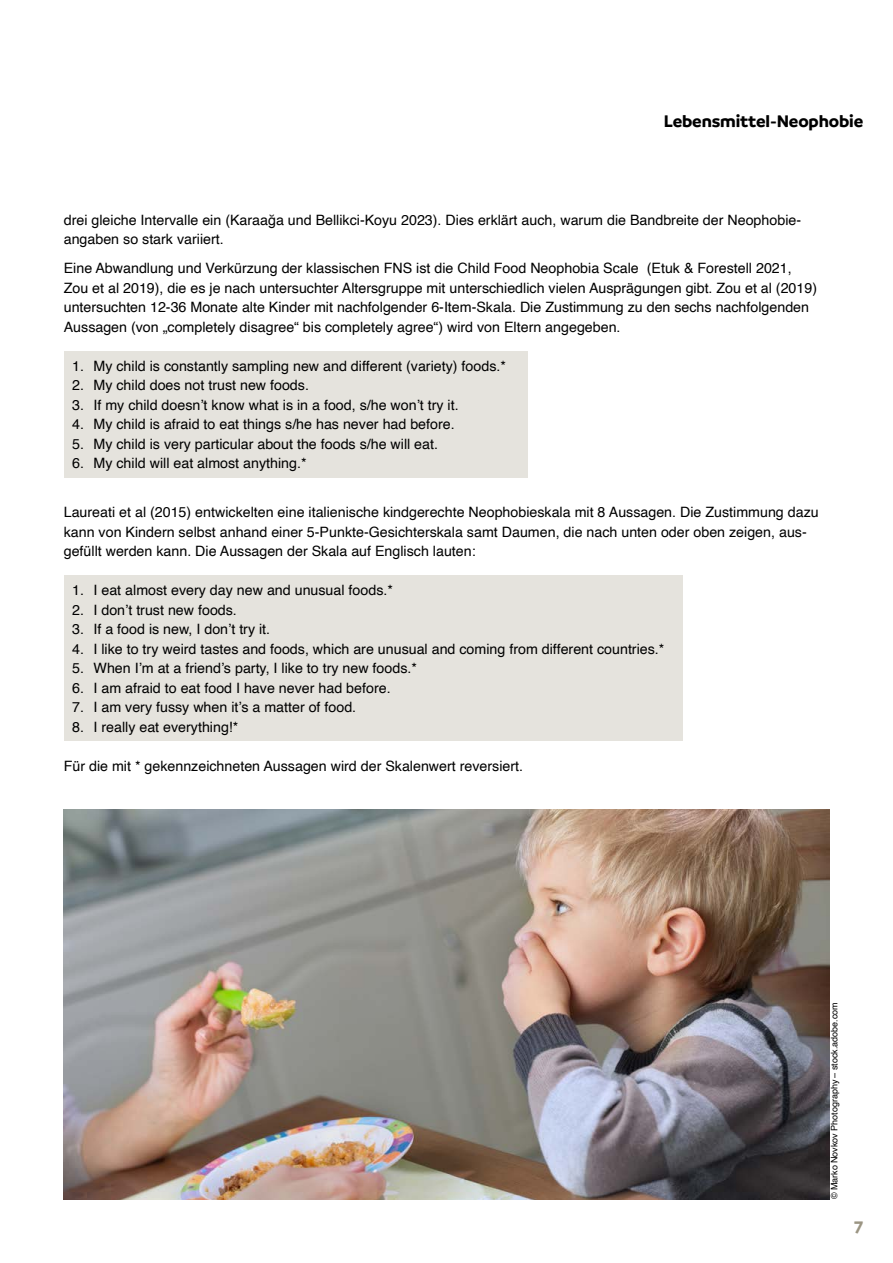
<style>
.page{position:relative;width:893px;height:1263px;background:#fff}
.page>*{position:absolute;margin:0;border:0;box-sizing:border-box;transform-origin:0 0}
.t1{font:700 18px "Branding";letter-spacing:-.01em;color:#000}
.t2{font:700 18px "Branding";color:#9b9583}
.Fliesstext_9_5pt_Abstand{font:14.25px/19.5px "Helvetica";color:#000}
.Foto{font:9px "Helvetica";color:#000}
</style>
<div class="page">
<div style="left:64px;top:351px;width:463px;height:127px;background:#e5e3dd"></div>
<div style="left:64px;top:575px;width:618px;height:166px;background:#e5e3dd"></div>
<img style="left:64px;top:809px;width:765px;height:390px">
<p class="t1" style="left:664px;top:110px;width:201px">Lebensmittel-Neophobie</p>
<p class="Fliesstext_9_5pt_Abstand" style="left:64px;top:210px;width:738px">drei gleiche Intervalle ein (Karaağa und Bellikci-Koyu 2023). Dies erklärt auch, warum die Bandbreite der Neophobie&shy;angaben so stark variiert.</p>
<p class="Fliesstext_9_5pt_Abstand" style="left:64px;top:259px;width:755px">Eine Abwandlung und Verkürzung der klassischen FNS ist die Child Food Neophobia Scale (Etuk &amp; Forestell 2021, Zou et al 2019), die es je nach untersuchter Altersgruppe mit unterschiedlich vielen Ausprägungen gibt. Zou et al (2019) untersuchten 12-36 Monate alte Kinder mit nachfolgender 6-Item-Skala. Die Zustimmung zu den sechs nachfolgenden Aussagen (von „completely disagree“ bis completely agree“) wird von Eltern angegeben.</p>
<p class="Fliesstext_9_5pt_Abstand" style="left:72px;top:356px;width:435px">1. My child is constantly sampling new and different (variety) foods.*</p>
<p class="Fliesstext_9_5pt_Abstand" style="left:72px;top:376px;width:238px">2. My child does not trust new foods.</p>
<p class="Fliesstext_9_5pt_Abstand" style="left:72px;top:395px;width:388px">3. If my child doesn’t know what is in a food, s/he won’t try it.</p>
<p class="Fliesstext_9_5pt_Abstand" style="left:72px;top:415px;width:384px">4. My child is afraid to eat things s/he has never had before.</p>
<p class="Fliesstext_9_5pt_Abstand" style="left:72px;top:434px;width:367px">5. My child is very particular about the foods s/he will eat.</p>
<p class="Fliesstext_9_5pt_Abstand" style="left:72px;top:454px;width:236px">6. My child will eat almost anything.*</p>
<p class="Fliesstext_9_5pt_Abstand" style="left:64px;top:503px;width:756px">Laureati et al (2015) entwickelten eine italienische kindgerechte Neophobieskala mit 8 Aussagen. Die Zustimmung dazu kann von Kindern selbst anhand einer 5-Punkte-Gesichterskala samt Daumen, die nach unten oder oben zeigen, aus&shy;gefüllt werden kann. Die Aussagen der Skala auf Englisch lauten:</p>
<p class="Fliesstext_9_5pt_Abstand" style="left:72px;top:581px;width:322px">1. I eat almost every day new and unusual foods.*</p>
<p class="Fliesstext_9_5pt_Abstand" style="left:72px;top:600px;width:166px">2. I don’t trust new foods.</p>
<p class="Fliesstext_9_5pt_Abstand" style="left:72px;top:620px;width:199px">3. If a food is new, I don’t try it.</p>
<p class="Fliesstext_9_5pt_Abstand" style="left:72px;top:639px;width:594px">4. I like to try weird tastes and foods, which are unusual and coming from different countries.*</p>
<p class="Fliesstext_9_5pt_Abstand" style="left:72px;top:659px;width:346px">5. When I’m at a friend’s party, I like to try new foods.*</p>
<p class="Fliesstext_9_5pt_Abstand" style="left:72px;top:678px;width:320px">6. I am afraid to eat food I have never had before.</p>
<p class="Fliesstext_9_5pt_Abstand" style="left:72px;top:698px;width:285px">7. I am very fussy when it’s a matter of food.</p>
<p class="Fliesstext_9_5pt_Abstand" style="left:72px;top:717px;width:168px">8. I really eat everything!*</p>
<p class="Fliesstext_9_5pt_Abstand" style="left:64px;top:756px;width:461px">Für die mit * gekennzeichneten Aussagen wird der Skalenwert reversiert.</p>
<p class="Foto" style="left:827px;top:1199px;width:198px;rotate:-90deg">© Marko Novkov Photography – stock.adobe.com</p>
<p class="t2" style="left:854px;top:1217px;width:11px">7</p>
</div>
